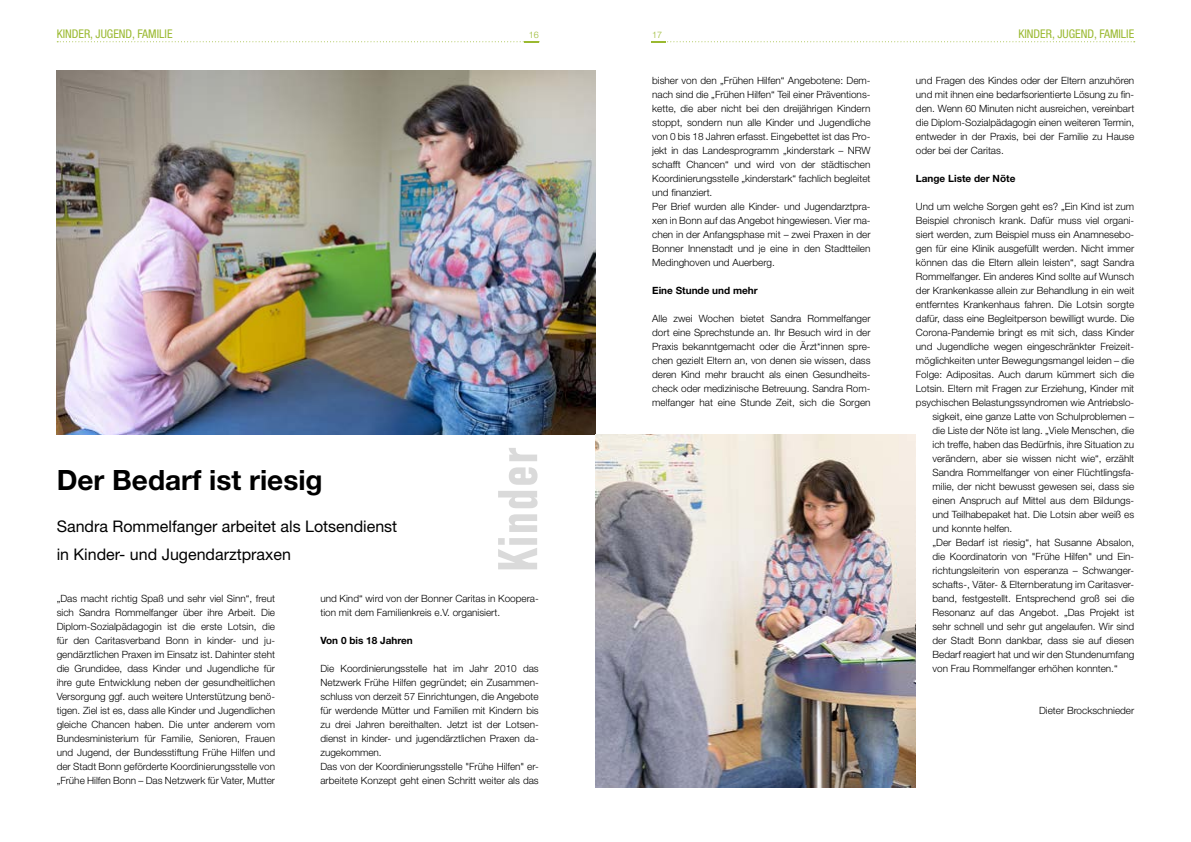
<style>
.page{position:relative;width:1191px;height:842px;background:#fff}
.page>*{position:absolute;margin:0;border:0;box-sizing:border-box;transform-origin:0 0}
.t1{font:55px "Bahnschrift";letter-spacing:.025em;color:#dadada}
.t2{font:700 28px "Helvetica Neue";color:#000}
.t3{font:16px/28px "Helvetica Neue";color:#000}
.t4{font:condensed 12px "Helvetica Neue";color:#9ab930}
.t5{font:300 10px/14px "Helvetica Neue";color:#000;text-align:justify}
.t6{font:700 10px "Helvetica Neue";color:#000}
.t7{font:300 9px "Helvetica Neue";color:#9ab930}
</style>
<div class="page">
<svg style="left:57px;top:41px;width:482px;height:2px"></svg>
<svg style="left:651px;top:41px;width:483px;height:1px"></svg>
<img style="left:57px;top:71px;width:538px;height:363px">
<img style="left:595px;top:434px;width:321px;height:353px">
<p class="t4" style="left:57px;top:27px;width:117px">KINDER, JUGEND, FAMILIE</p>
<p class="t7" style="left:529px;top:29px;width:12px">16</p>
<p class="t7" style="left:652px;top:29px;width:12px">17</p>
<p class="t4" style="left:1018px;top:27px;width:117px">KINDER, JUGEND, FAMILIE</p>
<h2 class="t2" style="left:57px;top:463px;width:267px">Der Bedarf ist riesig</h2>
<h3 class="t3" style="left:57px;top:512px;width:342px">Sandra Rommelfanger arbeitet als Lotsendienst in Kinder- und Jugendarztpraxen</h3>
<h1 class="t1" style="left:476px;top:572px;width:127px;rotate:-90deg">Kinder</h1>
<p class="t5" style="left:57px;top:591px;width:220px">„Das macht richtig Spaß und sehr viel Sinn“, freut sich Sandra Rommelfanger über ihre Arbeit. Die Diplom-Sozialpädagogin ist die erste Lotsin, die für den Caritasverband Bonn in kinder- und ju&shy;gendärztlichen Praxen im Einsatz ist. Dahinter steht die Grundidee, dass Kinder und Jugendliche für ihre gute Entwicklung neben der gesundheitlichen Versorgung ggf. auch weitere Unterstützung benö&shy;tigen. Ziel ist es, dass alle Kinder und Jugendlichen gleiche Chancen haben. Die unter anderem vom Bundesministerium für Familie, Senioren, Frauen und Jugend, der Bundesstiftung Frühe Hilfen und der Stadt Bonn geförderte Koordinierungsstelle von „Frühe Hilfen Bonn – Das Netzwerk für Vater, Mutter</p>
<p class="t5" style="left:320px;top:591px;width:220px">und Kind“ wird von der Bonner Caritas in Koopera&shy;tion mit dem Familienkreis e.V. organisiert.</p>
<p class="t6" style="left:320px;top:634px;width:94px">Von 0 bis 18 Jahren</p>
<p class="t5" style="left:320px;top:661px;width:220px;text-align:left">Die Koordinierungsstelle hat im Jahr 2010 das Netzwerk Frühe Hilfen gegründet; ein Zusammen&shy;schluss von derzeit 57 Einrichtungen, die Angebote für werdende Mütter und Familien mit Kindern bis zu drei Jahren bereithalten. Jetzt ist der Lotsen&shy;dienst in kinder- und jugendärztlichen Praxen da&shy;zugekommen.<br>Das von der Koordinierungsstelle "Frühe Hilfen" er&shy;arbeitete Konzept geht einen Schritt weiter als das</p>
<p class="t5" style="left:652px;top:73px;width:220px;text-align:left">bisher von den „Frühen Hilfen“ Angebotene: Dem&shy;nach sind die „Frühen Hilfen“ Teil einer Präventions&shy;kette, die aber nicht bei den dreijährigen Kindern stoppt, sondern nun alle Kinder und Jugendliche von 0 bis 18 Jahren erfasst. Eingebettet ist das Pro&shy;jekt in das Landesprogramm „kinderstark – NRW schafft Chancen“ und wird von der städtischen Koordinierungsstelle „kinderstark“ fachlich begleitet und finanziert.<br>Per Brief wurden alle Kinder- und Jugendarztpra&shy;xen in Bonn auf das Angebot hingewiesen. Vier ma&shy;chen in der Anfangsphase mit – zwei Praxen in der Bonner Innenstadt und je eine in den Stadtteilen Medinghoven und Auerberg.</p>
<p class="t6" style="left:652px;top:284px;width:107px">Eine Stunde und mehr</p>
<p class="t5" style="left:652px;top:311px;width:220px">Alle zwei Wochen bietet Sandra Rommelfanger dort eine Sprechstunde an. Ihr Besuch wird in der Praxis bekanntgemacht oder die Ärzt*innen spre&shy;chen gezielt Eltern an, von denen sie wissen, dass deren Kind mehr braucht als einen Gesundheits&shy;check oder medizinische Betreuung. Sandra Rom&shy;melfanger hat eine Stunde Zeit, sich die Sorgen</p>
<p class="t5" style="left:916px;top:73px;width:220px">und Fragen des Kindes oder der Eltern anzuhören und mit ihnen eine bedarfsorientierte Lösung zu fin&shy;den. Wenn 60 Minuten nicht ausreichen, vereinbart die Diplom-Sozialpädagogin einen weiteren Termin, entweder in der Praxis, bei der Familie zu Hause oder bei der Caritas.</p>
<p class="t6" style="left:916px;top:172px;width:101px">Lange Liste der Nöte</p>
<p class="t5" style="left:916px;top:199px;width:220px">Und um welche Sorgen geht es? „Ein Kind ist zum</p>
<p class="t5" style="left:916px;top:213px;width:220px">Beispiel chronisch krank. Dafür muss viel organi-</p>
<p class="t5" style="left:916px;top:227px;width:220px">siert werden, zum Beispiel muss ein Anamnesebo-</p>
<p class="t5" style="left:916px;top:241px;width:220px">gen für eine Klinik ausgefüllt werden. Nicht immer</p>
<p class="t5" style="left:916px;top:255px;width:220px">können das die Eltern allein leisten“, sagt Sandra</p>
<p class="t5" style="left:916px;top:269px;width:220px">Rommelfanger. Ein anderes Kind sollte auf Wunsch</p>
<p class="t5" style="left:916px;top:283px;width:220px">der Krankenkasse allein zur Behandlung in ein weit</p>
<p class="t5" style="left:916px;top:297px;width:220px">entferntes Krankenhaus fahren. Die Lotsin sorgte</p>
<p class="t5" style="left:916px;top:311px;width:220px">dafür, dass eine Begleitperson bewilligt wurde. Die</p>
<p class="t5" style="left:916px;top:325px;width:220px">Corona-Pandemie bringt es mit sich, dass Kinder</p>
<p class="t5" style="left:916px;top:339px;width:220px">und Jugendliche wegen eingeschränkter Freizeit-</p>
<p class="t5" style="left:916px;top:353px;width:220px">möglichkeiten unter Bewegungsmangel leiden – die</p>
<p class="t5" style="left:916px;top:367px;width:220px">Folge: Adipositas. Auch darum kümmert sich die</p>
<p class="t5" style="left:916px;top:381px;width:220px">Lotsin. Eltern mit Fragen zur Erziehung, Kinder mit</p>
<p class="t5" style="left:916px;top:395px;width:220px">psychischen Belastungssyndromen wie Antriebslo-</p>
<p class="t5" style="left:932px;top:409px;width:203px">sigkeit, eine ganze Latte von Schulproblemen –</p>
<p class="t5" style="left:932px;top:423px;width:203px">die Liste der Nöte ist lang. „Viele Menschen, die</p>
<p class="t5" style="left:932px;top:437px;width:203px">ich treffe, haben das Bedürfnis, ihre Situation zu</p>
<p class="t5" style="left:932px;top:451px;width:203px">verändern, aber sie wissen nicht wie“, erzählt</p>
<p class="t5" style="left:932px;top:465px;width:203px">Sandra Rommelfanger von einer Flüchtlingsfa-</p>
<p class="t5" style="left:932px;top:479px;width:203px">milie, der nicht bewusst gewesen sei, dass sie</p>
<p class="t5" style="left:932px;top:493px;width:203px">einen Anspruch auf Mittel aus dem Bildungs-</p>
<p class="t5" style="left:932px;top:507px;width:203px">und Teilhabepaket hat. Die Lotsin aber weiß es</p>
<p class="t5" style="left:932px;top:521px;width:81px">und konnte helfen.</p>
<p class="t5" style="left:932px;top:535px;width:203px">„Der Bedarf ist riesig“, hat Susanne Absalon,</p>
<p class="t5" style="left:932px;top:549px;width:203px">die Koordinatorin von "Frühe Hilfen" und Ein-</p>
<p class="t5" style="left:932px;top:563px;width:203px">richtungsleiterin von esperanza – Schwanger-</p>
<p class="t5" style="left:932px;top:577px;width:203px">schafts-, Väter- &amp; Elternberatung im Caritasver-</p>
<p class="t5" style="left:932px;top:591px;width:203px">band, festgestellt. Entsprechend groß sei die</p>
<p class="t5" style="left:932px;top:605px;width:203px">Resonanz auf das Angebot. „Das Projekt ist</p>
<p class="t5" style="left:932px;top:619px;width:203px">sehr schnell und sehr gut angelaufen. Wir sind</p>
<p class="t5" style="left:932px;top:633px;width:203px">der Stadt Bonn dankbar, dass sie auf diesen</p>
<p class="t5" style="left:932px;top:647px;width:203px">Bedarf reagiert hat und wir den Stundenumfang</p>
<p class="t5" style="left:932px;top:661px;width:187px">von Frau Rommelfanger erhöhen konnten.“</p>
<p class="t5" style="left:1039px;top:703px;width:97px">Dieter Brockschnieder</p>
</div>
